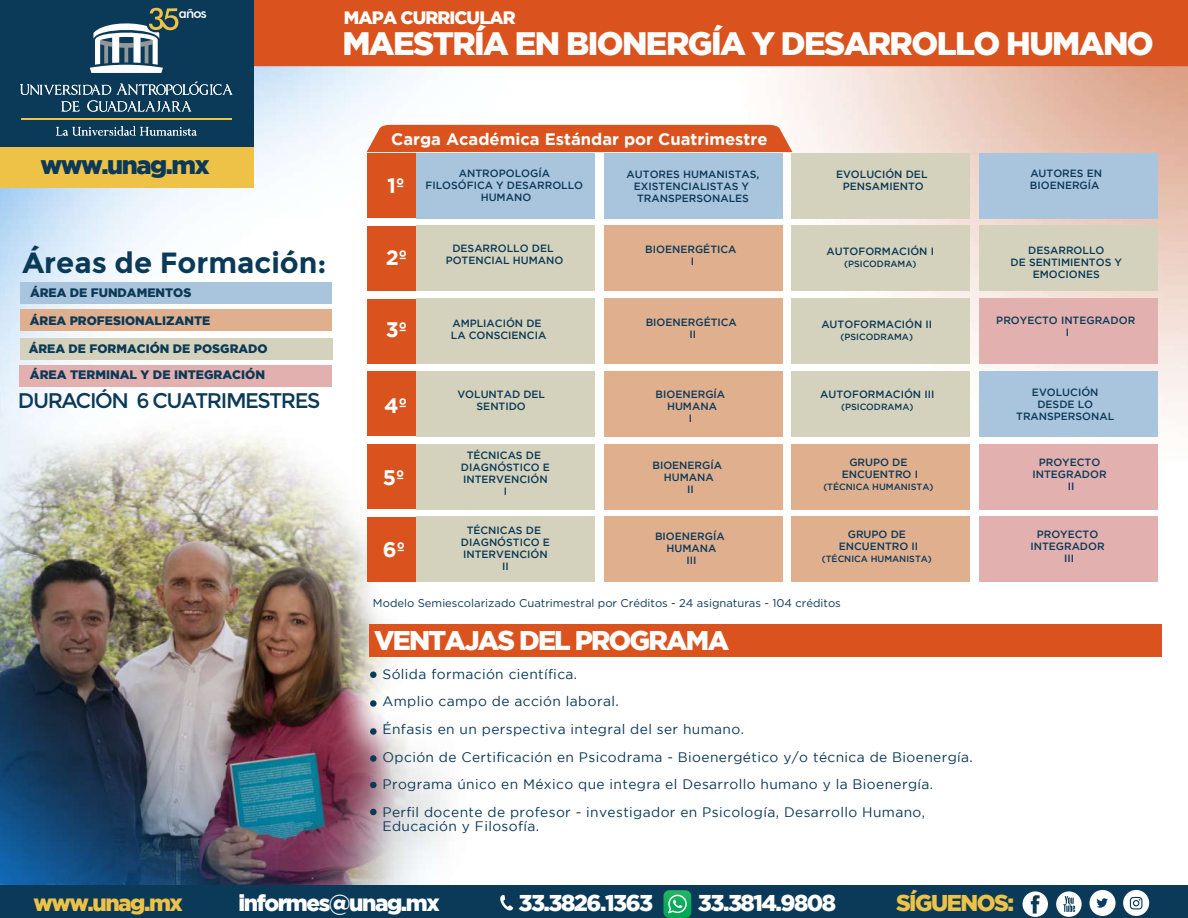
<style>
.page{position:relative;width:1188px;height:918px;background:#fff}
.page>*{position:absolute;margin:0;border:0;box-sizing:border-box;transform-origin:0 0}
.t1{font:900 32.4px "Gotham";letter-spacing:-.05em;color:#fff}
.t2{font:700 29.25px "Montserrat";color:#0b3958}
.t3{font:900 27px "Gotham";letter-spacing:-.065em;color:#fff}
.t4{font:900 25.35px "Gotham";letter-spacing:-.06em;color:#0b3958}
.t5{font:900 22.8px "Gotham";letter-spacing:-.065em;color:#fff}
.t6{font:900 22.8px "Gotham";letter-spacing:-.065em;color:#edc247}
.t7{font:21.15px "Montserrat";letter-spacing:-.065em;color:#0b3958}
.t8{font:700 21px "Gotham";color:#fff}
.t9{font:900 17.85px "Gotham";letter-spacing:-.05em;color:#fff}
.t10{font:700 16.5px "Gotham";color:#fff}
.t11{font:500 13.95px "Futura BT";color:#fff}
.t12{font:13.8px/27.6px "Gotham";letter-spacing:.03em;color:#0b3958}
.t13{font:900 12.3px "Gotham";color:#0b3958}
.t14{font:11.25px "Gotham";color:#0b3958}
.t15{font:500 10.5px/12px "Gotham";color:#0b3958;text-align:center}
.t16{font:500 9px "Gotham";color:#0b3958}
</style>
<div class="page">
<img style="left:0;top:66px;width:1188px;height:852px">
<div style="left:1px;top:886px;width:1187px;height:32px;background:#0b3958"></div>
<div style="left:253px;top:0;width:935px;height:66px;background:#da521d"></div>
<div style="left:0;top:0;width:253px;height:146px;background:#0b3958"></div>
<div style="left:0;top:147px;width:254px;height:41px;background:#edc247"></div>
<hr style="left:21px;top:118px;width:211px;height:1px;background:#edc247">
<svg style="left:20px;top:81px;width:213px;height:31px"></svg>
<svg style="left:56px;top:126px;width:141px;height:10px"></svg>
<svg style="left:90px;top:8px;width:89px;height:65px"></svg>
<div style="left:369px;top:625px;width:793px;height:32px;background:#da521d"></div>
<div style="left:370px;top:671px;width:7px;height:7px;background:#0b3958;border-radius:50%"></div>
<div style="left:370px;top:700px;width:7px;height:7px;background:#0b3958;border-radius:50%"></div>
<div style="left:370px;top:728px;width:7px;height:7px;background:#0b3958;border-radius:50%"></div>
<div style="left:370px;top:755px;width:7px;height:7px;background:#0b3958;border-radius:50%"></div>
<div style="left:370px;top:782px;width:7px;height:6px;background:#0b3958;border-radius:50%"></div>
<div style="left:370px;top:809px;width:7px;height:6px;background:#0b3958;border-radius:50%"></div>
<svg style="left:1023px;top:891px;width:25px;height:26px"></svg>
<svg style="left:1056px;top:891px;width:26px;height:26px"></svg>
<svg style="left:1123px;top:890px;width:26px;height:26px"></svg>
<svg style="left:1090px;top:890px;width:26px;height:26px"></svg>
<svg style="left:663px;top:890px;width:28px;height:28px"></svg>
<svg style="left:500px;top:895px;width:13px;height:16px"></svg>
<div style="left:367px;top:125px;width:425px;height:27px;background:#da521d"></div>
<div style="left:367px;top:153px;width:50px;height:65px;background:#da521d"></div>
<div style="left:367px;top:226px;width:50px;height:65px;background:#da521d"></div>
<div style="left:367px;top:299px;width:50px;height:65px;background:#da521d"></div>
<div style="left:367px;top:371px;width:50px;height:65px;background:#da521d"></div>
<div style="left:367px;top:444px;width:50px;height:65px;background:#da521d"></div>
<div style="left:367px;top:517px;width:50px;height:65px;background:#da521d"></div>
<div style="left:417px;top:153px;width:178px;height:65px;background:#a9c4dd"></div>
<div style="left:417px;top:226px;width:178px;height:65px;background:#d4d2bc"></div>
<div style="left:417px;top:298px;width:178px;height:66px;background:#d4d2bc"></div>
<div style="left:417px;top:371px;width:178px;height:66px;background:#d4d2bc"></div>
<div style="left:417px;top:444px;width:178px;height:65px;background:#d4d2bc"></div>
<div style="left:417px;top:517px;width:178px;height:65px;background:#d4d2bc"></div>
<div style="left:604px;top:153px;width:178px;height:65px;background:#a9c4dd"></div>
<div style="left:604px;top:226px;width:178px;height:65px;background:#e0af8e"></div>
<div style="left:604px;top:298px;width:178px;height:66px;background:#e0af8e"></div>
<div style="left:604px;top:371px;width:178px;height:66px;background:#e0af8e"></div>
<div style="left:604px;top:444px;width:178px;height:65px;background:#e0af8e"></div>
<div style="left:604px;top:517px;width:178px;height:65px;background:#e0af8e"></div>
<div style="left:792px;top:153px;width:178px;height:65px;background:#d4d2bc"></div>
<div style="left:792px;top:226px;width:178px;height:65px;background:#d4d2bc"></div>
<div style="left:792px;top:298px;width:178px;height:66px;background:#d4d2bc"></div>
<div style="left:792px;top:371px;width:178px;height:66px;background:#d4d2bc"></div>
<div style="left:792px;top:444px;width:178px;height:65px;background:#e0af8e"></div>
<div style="left:792px;top:517px;width:178px;height:65px;background:#e0af8e"></div>
<div style="left:980px;top:153px;width:178px;height:65px;background:#a9c4dd"></div>
<div style="left:980px;top:226px;width:178px;height:65px;background:#d4d2bc"></div>
<div style="left:980px;top:298px;width:178px;height:66px;background:#e1b0af"></div>
<div style="left:980px;top:371px;width:178px;height:66px;background:#a9c4dd"></div>
<div style="left:980px;top:444px;width:178px;height:65px;background:#e1b0af"></div>
<div style="left:980px;top:517px;width:178px;height:65px;background:#e1b0af"></div>
<div style="left:20px;top:366px;width:312px;height:21px;background:#e1b0af"></div>
<div style="left:20px;top:282px;width:312px;height:21px;background:#a9c4dd"></div>
<div style="left:20px;top:338px;width:312px;height:22px;background:#d4d2bc"></div>
<div style="left:20px;top:310px;width:312px;height:21px;background:#e0af8e"></div>
<h3 class="t11" style="left:179px;top:4px;width:30px">años</h3>
<h3 class="t9" style="left:344px;top:7px;width:173px">MAPA CURRICULAR</h3>
<h1 class="t1" style="left:342px;top:25px;width:813px">MAESTRÍA EN BIONERGÍA Y DESARROLLO HUMANO</h1>
<h3 class="t4" style="left:41px;top:150px;width:170px">www.unag.mx</h3>
<h2 class="t2" style="left:23px;top:245px;width:306px">Áreas de Formación:</h2>
<p class="t13" style="left:30px;top:286px;width:163px">ÁREA DE FUNDAMENTOS</p>
<p class="t13" style="left:30px;top:314px;width:182px">ÁREA PROFESIONALIZANTE</p>
<p class="t13" style="left:29px;top:341px;width:240px">ÁREA DE FORMACIÓN DE POSGRADO</p>
<p class="t13" style="left:30px;top:368px;width:237px">ÁREA TERMINAL Y DE INTEGRACIÓN</p>
<h3 class="t7" style="left:18px;top:389px;width:304px">DURACIÓN 6 CUATRIMESTRES</h3>
<h3 class="t10" style="left:391px;top:130px;width:378px">Carga Académica Estándar por Cuatrimestre</h3>
<h3 class="t8" style="left:387px;top:174px;width:19px">1º</h3>
<p class="t15" style="left:426px;top:167px;width:159px">ANTROPOLOGÍA<br>FILOSÓFICA Y DESARROLLO<br>HUMANO</p>
<p class="t15" style="left:627px;top:168px;width:134px">AUTORES HUMANISTAS,<br>EXISTENCIALISTAS Y<br>TRANSPERSONALES</p>
<p class="t15" style="left:836px;top:168px;width:93px">EVOLUCIÓN DEL<br>PENSAMIENTO</p>
<p class="t15" style="left:1030px;top:167px;width:74px;text-align:left">AUTORES EN<br>BIOENERGÍA</p>
<h3 class="t8" style="left:386px;top:246px;width:23px">2º</h3>
<h3 class="t8" style="left:386px;top:318px;width:23px">3º</h3>
<h3 class="t8" style="left:384px;top:393px;width:24px">4º</h3>
<h3 class="t8" style="left:383px;top:465px;width:23px">5º</h3>
<h3 class="t8" style="left:383px;top:537px;width:24px">6º</h3>
<p class="t15" style="left:645px;top:244px;width:93px">BIOENERGÉTICA<br>I</p>
<p class="t15" style="left:827px;top:245px;width:109px">AUTOFORMACIÓN I</p>
<p class="t15" style="left:446px;top:242px;width:119px">DESARROLLO DEL<br>POTENCIAL HUMANO</p>
<p class="t15" style="left:1011px;top:244px;width:113px">DESARROLLO<br>DE SENTIMIENTOS Y<br>EMOCIONES</p>
<p class="t16" style="left:844px;top:258px;width:74px">(PSICODRAMA)</p>
<p class="t15" style="left:451px;top:317px;width:97px;text-align:left">AMPLIACIÓN DE<br>LA CONSCIENCIA</p>
<p class="t15" style="left:457px;top:388px;width:89px">VOLUNTAD DEL<br>SENTIDO</p>
<p class="t15" style="left:461px;top:449px;width:90px">TÉCNICAS DE<br>DIAGNÓSTICO E<br>INTERVENCIÓN<br>I</p>
<p class="t15" style="left:461px;top:524px;width:90px">TÉCNICAS DE<br>DIAGNÓSTICO E<br>INTERVENCIÓN<br>II</p>
<p class="t15" style="left:646px;top:316px;width:93px">BIOENERGÉTICA<br>II</p>
<p class="t15" style="left:996px;top:314px;width:141px">PROYECTO INTEGRADOR<br>I</p>
<p class="t15" style="left:821px;top:318px;width:112px">AUTOFORMACIÓN II</p>
<p class="t16" style="left:841px;top:331px;width:74px">(PSICODRAMA)</p>
<p class="t15" style="left:656px;top:388px;width:71px">BIOENERGÍA<br>HUMANA<br>I</p>
<p class="t15" style="left:652px;top:459px;width:71px">BIOENERGÍA</p>
<p class="t15" style="left:664px;top:471px;width:51px">HUMANA</p>
<p class="t15" style="left:687px;top:483px;width:8px">II</p>
<p class="t15" style="left:655px;top:530px;width:71px">BIOENERGÍA<br>HUMANA<br>III</p>
<p class="t15" style="left:820px;top:388px;width:116px">AUTOFORMACIÓN III</p>
<p class="t16" style="left:841px;top:401px;width:74px">(PSICODRAMA)</p>
<p class="t15" style="left:1016px;top:386px;width:100px">EVOLUCIÓN<br>DESDE LO<br>TRANSPERSONAL</p>
<p class="t15" style="left:842px;top:456px;width:78px">GRUPO DE<br>ENCUENTRO I</p>
<p class="t16" style="left:823px;top:481px;width:112px">(TÉCNICA HUMANISTA)</p>
<p class="t15" style="left:1032px;top:456px;width:76px">PROYECTO<br>INTEGRADOR<br>II</p>
<p class="t15" style="left:839px;top:528px;width:81px">GRUPO DE<br>ENCUENTRO II</p>
<p class="t16" style="left:822px;top:554px;width:112px">(TÉCNICA HUMANISTA)</p>
<p class="t15" style="left:1030px;top:528px;width:76px">PROYECTO<br>INTEGRADOR<br>III</p>
<p class="t14" style="left:373px;top:597px;width:469px">Modelo Semiescolarizado Cuatrimestral por Créditos - 24 asignaturas - 104 créditos</p>
<h3 class="t3" style="left:374px;top:625px;width:357px">VENTAJAS DEL PROGRAMA</h3>
<p class="t12" style="left:382px;top:660px;width:592px">Sólida formación científica.<br>Amplio campo de acción laboral.<br>Énfasis en un perspectiva integral del ser humano.<br>Opción de Certificación en Psicodrama - Bioenergético y/o técnica de Bioenergía.<br>Programa único en México que integra el Desarrollo humano y la Bioenergía.<br>Perfil docente de profesor - investigador en Psicología, Desarrollo Humano,</p>
<h3 class="t12" style="left:382px;top:812px;width:158px">Educación y Filosofía.</h3>
<h3 class="t6" style="left:33px;top:889px;width:151px">www.unag.mx</h3>
<h3 class="t5" style="left:239px;top:889px;width:203px">informes@unag.mx</h3>
<h3 class="t5" style="left:518px;top:889px;width:136px">33.3826.1363</h3>
<h3 class="t5" style="left:698px;top:889px;width:140px">33.3814.9808</h3>
<h3 class="t6" style="left:896px;top:889px;width:120px">SÍGUENOS:</h3>
</div>
